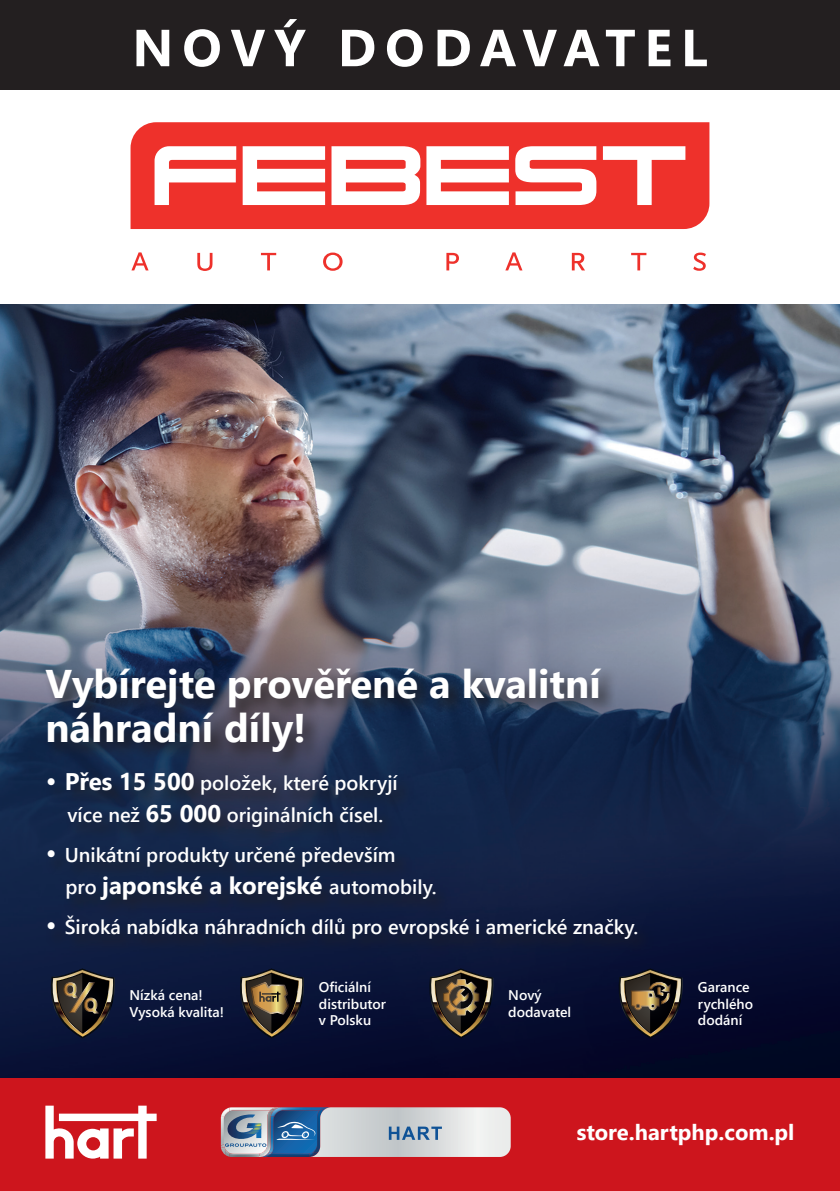
<style>
.page{position:relative;width:840px;height:1191px;background:#fff}
.page>*{position:absolute;margin:0;border:0;box-sizing:border-box;transform-origin:0 0}
.t1{font:700 52px "Segoe UI";letter-spacing:.17em;color:#fff}
.t2{font:700 40px/44px "Segoe UI";color:#fff}
.t3{font:700 24px "Segoe UI";color:#fff}
.t4{font:700 22px "Segoe UI";color:#fff}
.t5{font:600 20px/32px "Segoe UI";color:#fff;text-align:center}
.t6{font:600 14px/16.8px "Segoe UI";color:#fff}
.s1{font-size:28px}
.s2{font-weight:700;font-size:24px}
.s3{font-weight:600;font-size:20px}
</style>
<div class="page">
<img style="left:0;top:304px;width:839px;height:774px">
<div style="left:0;top:1078px;width:839px;height:113px;background:#cd151d"></div>
<div style="left:0;top:0;width:839px;height:90px;background:#231f20"></div>
<svg style="left:130px;top:122px;width:579px;height:107px;fill:#ee312b"></svg>
<svg style="left:131px;top:252px;width:17px;height:18px"></svg>
<svg style="left:197px;top:253px;width:15px;height:18px"></svg>
<svg style="left:261px;top:253px;width:15px;height:17px"></svg>
<svg style="left:323px;top:252px;width:19px;height:19px"></svg>
<svg style="left:446px;top:253px;width:12px;height:17px"></svg>
<svg style="left:505px;top:252px;width:17px;height:18px"></svg>
<svg style="left:571px;top:253px;width:13px;height:17px"></svg>
<svg style="left:631px;top:253px;width:15px;height:17px"></svg>
<svg style="left:693px;top:252px;width:12px;height:19px"></svg>
<div style="left:44px;top:666px;width:611px;height:290px;background:#231f20;opacity:.75"></div>
<svg style="left:221px;top:1107px;width:289px;height:50px;background:#acb9c7"></svg>
<svg style="left:45px;top:1105px;width:111px;height:53px"></svg>
<img style="left:428px;top:967px;width:65px;height:72px">
<svg style="left:239px;top:967px;width:65px;height:72px;background:#453e37"></svg>
<svg style="left:50px;top:967px;width:65px;height:72px;background:#393635"></svg>
<svg style="left:617px;top:967px;width:66px;height:72px;background:#3c3432"></svg>
<h1 class="t1" style="left:132px;top:-1px;width:576px">NOVÝ DODAVATEL</h1>
<h2 class="t2" style="left:45px;top:659px;width:556px">Vybírejte prověřené a kvalitní náhradní díly!</h2>
<p class="t5" style="left:45px;top:765px;width:354px"><span class="s1">•</span> <span class="s2">Přes 15 500</span> položek, které pokryjí více než <span class="s2">65 000</span> originálních čísel.</p>
<p class="t5" style="left:45px;top:837px;width:351px"><span class="s1">•</span> Unikátní produkty určené především</p>
<p class="t3" style="left:65px;top:863px;width:372px"><span class="s3">pro</span> japonské a korejské <span class="s3">automobily.</span></p>
<p class="t5" style="left:45px;top:909px;width:594px"><span class="s1">•</span> Široká nabídka náhradních dílů pro evropské i americké značky.</p>
<p class="t6" style="left:319px;top:977px;width:69px">Oficiální distributor v Polsku</p>
<p class="t6" style="left:129px;top:985px;width:96px">Nízká cena!<br>Vysoká kvalita!</p>
<p class="t6" style="left:697px;top:977px;width:57px">Garance rychlého dodání</p>
<p class="t6" style="left:508px;top:985px;width:64px">Nový dodavatel</p>
<p class="t4" style="left:576px;top:1111px;width:219px">store.hartphp.com.pl</p>
</div>
